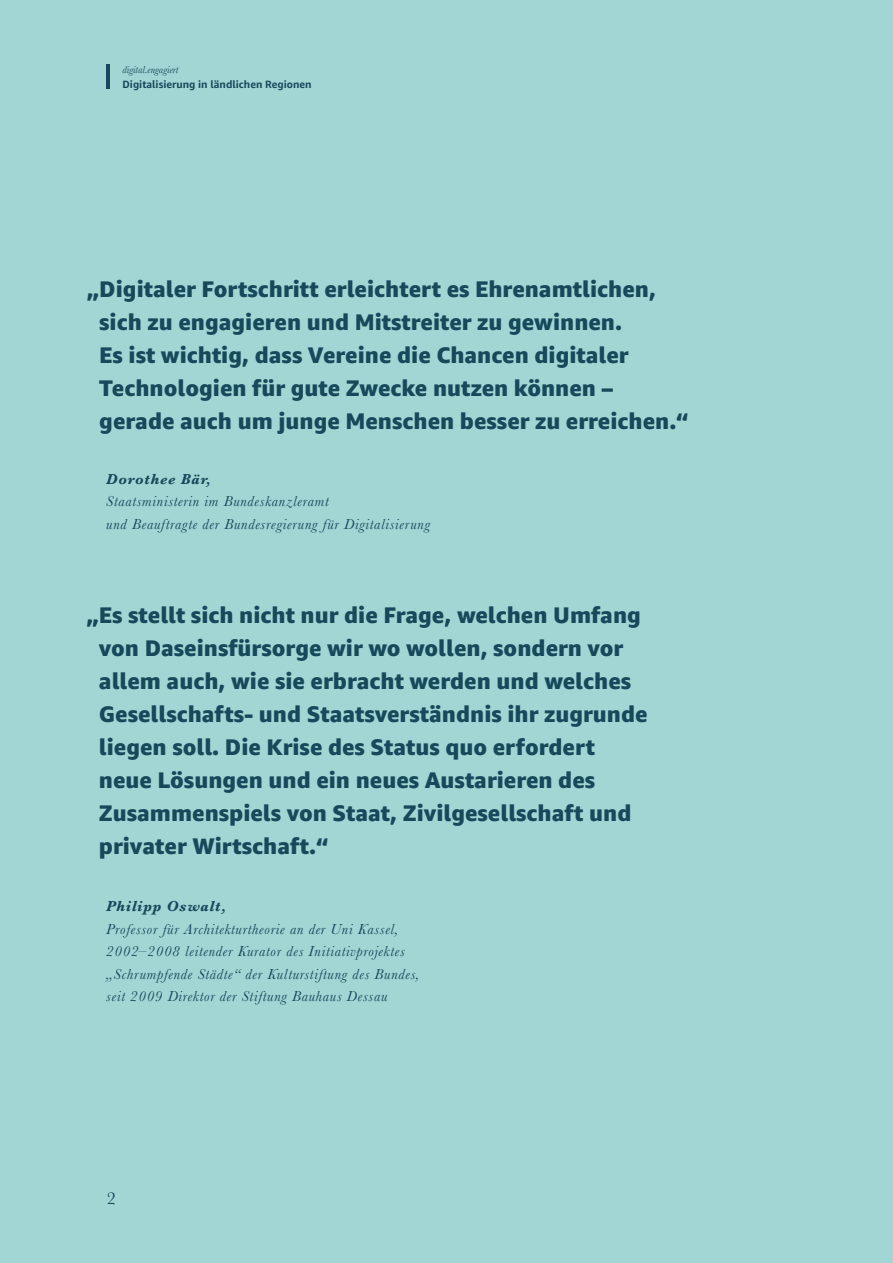
<style>
.page{position:relative;width:893px;height:1263px;background:#a2d6d5}
.page>*{position:absolute;margin:0;border:0;box-sizing:border-box;transform-origin:0 0}
.Zitat{font:800 22.5px/33px "Amazon Ember";color:#16495a}
.t1{font:18px "Baskerville";color:#16495a}
.t2{font:italic 15px/22.5px "Baskerville";letter-spacing:.05em;color:#16495a}
.t3{font:700 10.5px "Amazon Ember";color:#16495a}
.Seitentitel_light_ku{font:italic 10.5px "Baskerville";color:#16495a}
.s1{font-weight:700}
</style>
<div class="page">
<hr style="left:106px;top:65px;width:4px;height:24px;background:#16495a">
<p class="Seitentitel_light_ku" style="left:122px;top:63px;width:57px">digital.engagiert</p>
<p class="t3" style="left:122px;top:78px;width:191px">Digitalisierung in ländlichen Regionen</p>
<p class="Zitat" style="left:99px;top:273px;width:591px;text-indent:-13px">„Digitaler Fortschritt erleichtert es Ehrenamtlichen, sich zu engagieren und Mitstreiter zu gewinnen.<br>Es ist wichtig, dass Vereine die Chancen digitaler Technologien für gute Zwecke nutzen können – gerade auch um junge Menschen besser zu erreichen.“</p>
<p class="t2" style="left:106px;top:468px;width:325px"><span class="s1">Dorothee Bär,<br></span>Staatsministerin im Bundeskanzleramt<br>und Beauftragte der Bundesregierung für Digitalisierung</p>
<p class="Zitat" style="left:99px;top:599px;width:550px;text-indent:-13px">„Es stellt sich nicht nur die Frage, welchen Umfang von Daseinsfürsorge wir wo wollen, sondern vor allem auch, wie sie erbracht werden und welches Gesellschafts- und Staatsverständnis ihr zugrunde liegen soll. Die Krise des Status quo erfordert neue Lösungen und ein neues Austarieren des Zusammenspiels von Staat, Zivilgesellschaft und privater Wirtschaft.“</p>
<p class="t2" style="left:106px;top:895px;width:315px"><span class="s1">Philipp Oswalt,<br></span>Professor für Architekturtheorie an der Uni Kassel, 2002–2008 leitender Kurator des Initiativprojektes „Schrumpfende Städte“ der Kulturstiftung des Bundes, seit 2009 Direktor der Stiftung Bauhaus Dessau</p>
<p class="t1" style="left:107px;top:1187px;width:10px">2</p>
</div>
